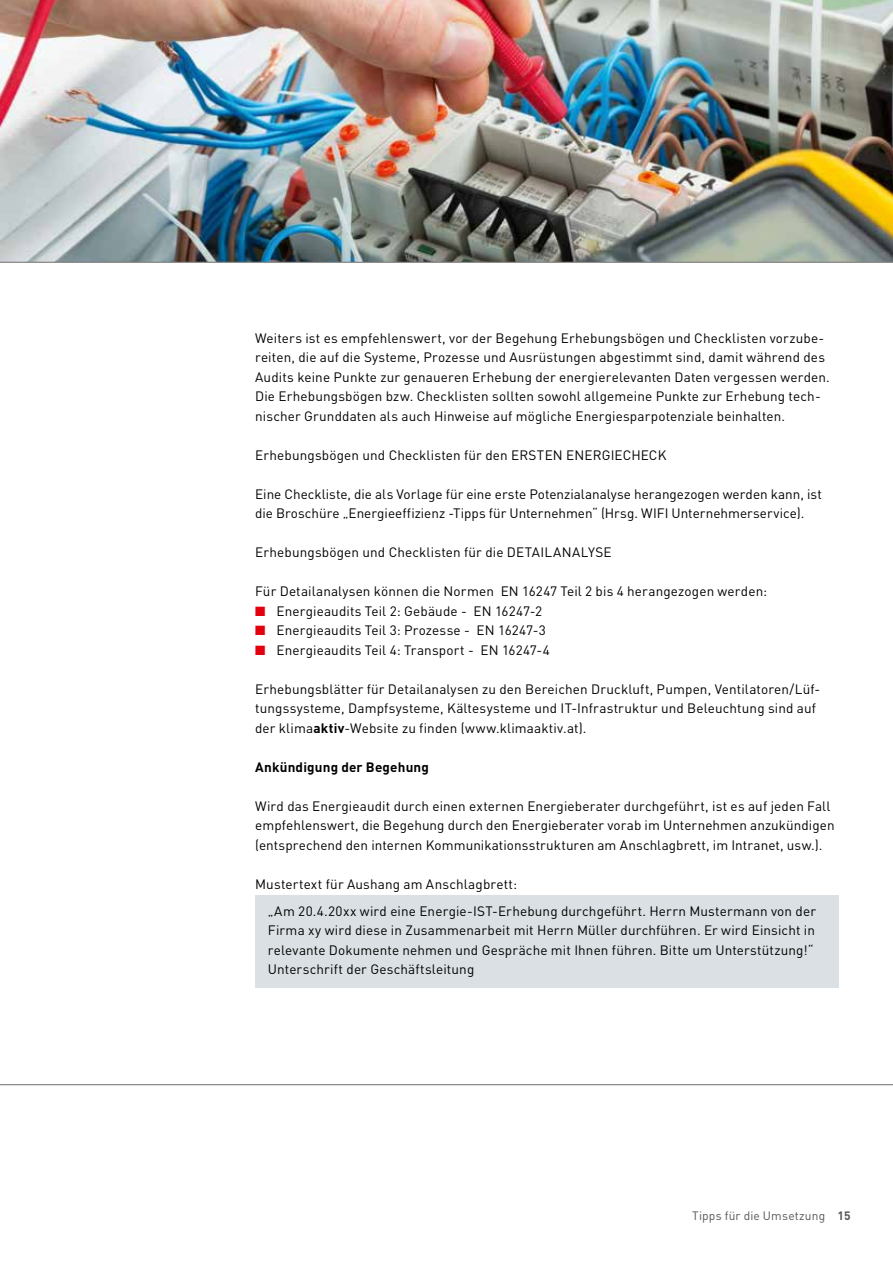
<style>
.page{position:relative;width:893px;height:1263px;background:#fff}
.page>*{position:absolute;margin:0;border:0;box-sizing:border-box;transform-origin:0 0}
.t1{font:13.5px/19.5px "DIN";letter-spacing:.01em;color:#000}
.t2{font:700 13.5px "DIN";letter-spacing:.01em;color:#000}
.t3{font:12px "DIN";letter-spacing:.015em;color:#565656}
.s1{color:#e3000f}
.s2{font-weight:700}
</style>
<div class="page">
<div style="left:255px;top:895px;width:584px;height:92px;background:#dae0e3"></div>
<img style="left:0;top:0;width:893px;height:261px">
<hr style="left:0;top:1084px;width:893px;height:1px;background:#7b7b7a">
<hr style="left:0;top:262px;width:893px;height:1px;background:#7b7b7a">
<p class="t1" style="left:255px;top:328px;width:576px">Weiters ist es empfehlenswert, vor der Begehung Erhebungsbögen und Checklisten vorzube&shy;reiten, die auf die Systeme, Prozesse und Ausrüstungen abgestimmt sind, damit während des Audits keine Punkte zur genaueren Erhebung der energierelevanten Daten vergessen werden.<br>Die Erhebungsbögen bzw. Checklisten sollten sowohl allgemeine Punkte zur Erhebung tech&shy;nischer Grunddaten als auch Hinweise auf mögliche Energiesparpotenziale beinhalten.</p>
<p class="t1" style="left:255px;top:445px;width:413px">Erhebungsbögen und Checklisten für den ERSTEN ENERGIECHECK</p>
<p class="t1" style="left:255px;top:484px;width:568px">Eine Checkliste, die als Vorlage für eine erste Potenzialanalyse herangezogen werden kann, ist die Broschüre „Energieeffizienz -Tipps für Unternehmen“ (Hrsg. WIFI Unternehmerservice).</p>
<p class="t1" style="left:255px;top:542px;width:358px">Erhebungsbögen und Checklisten für die DETAILANALYSE</p>
<p class="t1" style="left:255px;top:581px;width:514px">Für Detailanalysen können die Normen EN 16247 Teil 2 bis 4 herangezogen werden:</p>
<p class="t1" style="left:255px;top:601px;width:289px"><span class="s1">■</span> Energieaudits Teil 2: Gebäude - EN 16247-2</p>
<p class="t1" style="left:255px;top:620px;width:292px"><span class="s1">■</span> Energieaudits Teil 3: Prozesse - EN 16247-3</p>
<p class="t1" style="left:255px;top:640px;width:296px"><span class="s1">■</span> Energieaudits Teil 4: Transport - EN 16247-4</p>
<p class="t1" style="left:255px;top:679px;width:567px">Erhebungsblätter für Detailanalysen zu den Bereichen Druckluft, Pumpen, Ventilatoren/Lüf&shy;tungssysteme, Dampfsysteme, Kältesysteme und IT-Infrastruktur und Beleuchtung sind auf der klima<span class="s2">aktiv</span>-Website zu finden (www.klimaaktiv.at).</p>
<p class="t2" style="left:255px;top:758px;width:175px">Ankündigung der Begehung</p>
<p class="t1" style="left:255px;top:796px;width:581px">Wird das Energieaudit durch einen externen Energieberater durchgeführt, ist es auf jeden Fall empfehlenswert, die Begehung durch den Energieberater vorab im Unternehmen anzukündigen (entsprechend den internen Kommunikationsstrukturen am Anschlagbrett, im Intranet, usw.).</p>
<p class="t1" style="left:268px;top:870px;width:550px;line-height:27px;text-indent:-13px">Mustertext für Aushang am Anschlagbrett:<br>„Am 20.4.20xx wird eine Energie-IST-Erhebung durchgeführt. Herrn Mustermann von der</p>
<p class="t1" style="left:268px;top:920px;width:549px;text-align:justify">Firma xy wird diese in Zusammenarbeit mit Herrn Müller durchführen. Er wird Einsicht in relevante Dokumente nehmen und Gespräche mit Ihnen führen. Bitte um Unterstützung!“ Unterschrift der Geschäftsleitung</p>
<p class="t3" style="left:692px;top:1208px;width:160px">Tipps für die Umsetzung <span class="s2">15</span></p>
</div>
